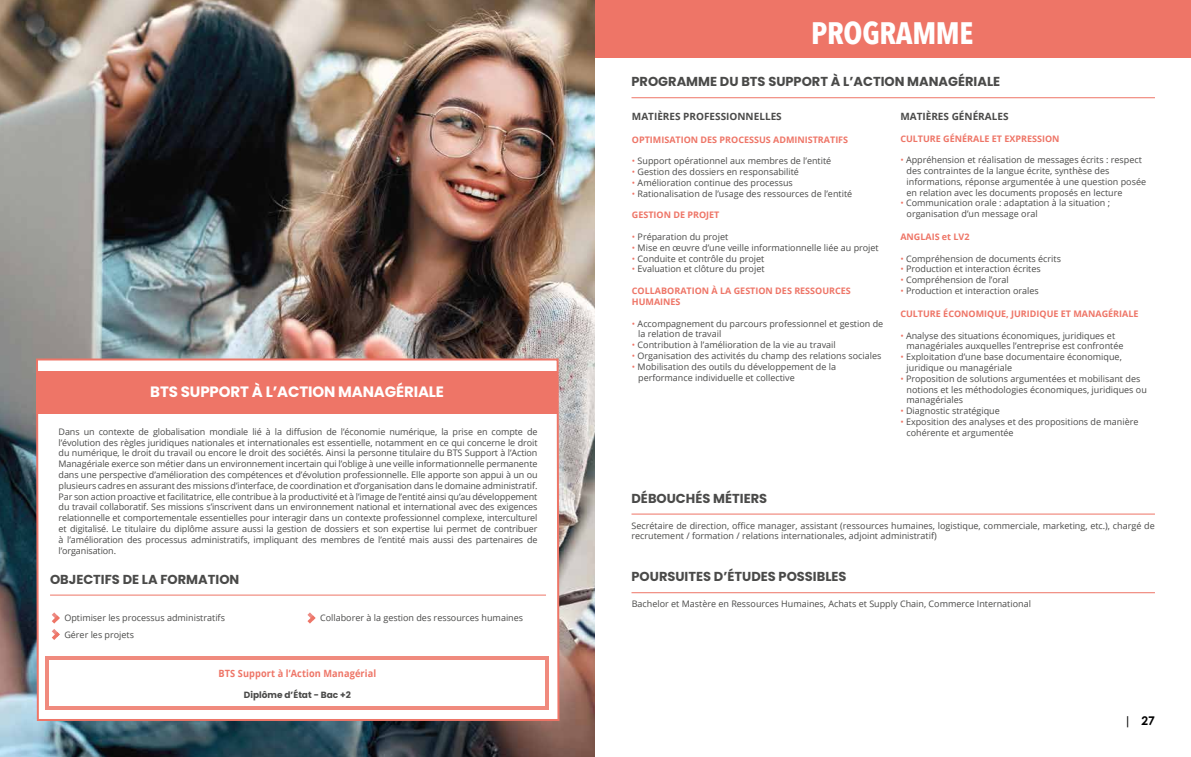
<style>
.page{position:relative;width:1191px;height:757px;background:#fff}
.page>*{position:absolute;margin:0;border:0;box-sizing:border-box;transform-origin:0 0}
.t1{font:700 31px "Avenir Next Condensed";letter-spacing:-.01em;color:#fff}
.t2{font:700 15px "Poppins";letter-spacing:-.01em;color:#fff}
.t3{font:700 13px "Poppins";color:#4a4a49}
.t4{font:700 12px "Century Gothic Pro";color:#000}
.t5{font:700 10px "Open Sans";color:#4a4a49}
.t6{font:700 10px "Open Sans";letter-spacing:.01em;color:#ee7567;scale:.92 1}
.t7{font:9px/10.8px "Open Sans";color:#4a4a49}
.t8{font:700 9px/10.8px "Open Sans";color:#ee7567}
.t9{font:700 9px "Poppins";color:#4a4a49}
.s1{color:#ee7567}
</style>
<div class="page">
<img style="left:0;top:0;width:595px;height:757px">
<div style="left:595px;top:0;width:596px;height:57px;background:#ee7567"></div>
<svg style="left:35px;top:357px;width:525px;height:365px"></svg>
<div style="left:46px;top:657px;width:503px;height:53px;background:linear-gradient(to right,#f08a7e,#f08a7e)"></div>
<div style="left:36px;top:371px;width:521px;height:43px;background:#ee7567"></div>
<hr style="left:50px;top:594px;width:496px;height:1px;background:#ee7567">
<div style="left:50px;top:661px;width:495px;height:45px;background:#fff"></div>
<svg style="left:52px;top:629px;width:8px;height:11px"></svg>
<svg style="left:52px;top:612px;width:8px;height:11px"></svg>
<svg style="left:307px;top:612px;width:8px;height:11px"></svg>
<hr style="left:631px;top:97px;width:524px;height:1px;background:#ee7567">
<hr style="left:631px;top:513px;width:524px;height:1px;background:#ee7567">
<hr style="left:631px;top:592px;width:524px;height:1px;background:#ee7567">
<h2 class="t2" style="left:150px;top:383px;width:295px">BTS SUPPORT À L’ACTION MANAGÉRIALE</h2>
<p class="t7" style="left:59px;top:426px;width:480px;text-align:justify">Dans un contexte de globalisation mondiale lié à la diffusion de l’économie numérique, la prise en compte de l’évolution des règles juridiques nationales et internationales est essentielle, notamment en ce qui concerne le droit du numérique, le droit du travail ou encore le droit des sociétés. Ainsi la personne titulaire du BTS Support à l’Action Managériale exerce son métier dans un environnement incertain qui l’oblige à une veille informationnelle permanente dans une perspective d’amélioration des compétences et d’évolution professionnelle. Elle apporte son appui à un ou plusieurs cadres en assurant des missions d’interface, de coordination et d’organisation dans le domaine administratif.<br>Par son action proactive et facilitatrice, elle contribue à la productivité et à l’image de l’entité ainsi qu’au développement du travail collaboratif. Ses missions s’inscrivent dans un environnement national et international avec des exigences relationnelle et comportementale essentielles pour interagir dans un contexte professionnel complexe, interculturel et digitalisé. Le titulaire du diplôme assure aussi la gestion de dossiers et son expertise lui permet de contribuer à l’amélioration des processus administratifs, impliquant des membres de l’entité mais aussi des partenaires de l’organisation.</p>
<h3 class="t3" style="left:50px;top:572px;width:191px">OBJECTIFS DE LA FORMATION</h3>
<p class="t7" style="left:64px;top:610px;width:162px;line-height:16.4px">Optimiser les processus administratifs<br>Gérer les projets</p>
<p class="t7" style="left:320px;top:612px;width:205px">Collaborer à la gestion des ressources humaines</p>
<p class="t6" style="left:219px;top:666px;width:173px">BTS Support à l’Action Managérial</p>
<p class="t9" style="left:244px;top:689px;width:109px">Diplôme d’État - Bac +2</p>
<h1 class="t1" style="left:811px;top:14px;width:164px">PROGRAMME</h1>
<h3 class="t3" style="left:631px;top:74px;width:370px">PROGRAMME DU BTS SUPPORT À L’ACTION MANAGÉRIALE</h3>
<p class="t5" style="left:632px;top:109px;width:151px">MATIÈRES PROFESSIONNELLES</p>
<p class="t8" style="left:632px;top:134px;width:218px">OPTIMISATION DES PROCESSUS ADMINISTRATIFS</p>
<p class="t7" style="left:632px;top:156px;width:201px"><span class="s1">•</span> Support opérationnel aux membres de l’entité</p>
<p class="t7" style="left:632px;top:166px;width:169px"><span class="s1">•</span> Gestion des dossiers en responsabilité</p>
<p class="t7" style="left:632px;top:177px;width:162px"><span class="s1">•</span> Amélioration continue des processus</p>
<p class="t7" style="left:632px;top:188px;width:222px"><span class="s1">•</span> Rationalisation de l’usage des ressources de l’entité</p>
<p class="t8" style="left:632px;top:210px;width:89px">GESTION DE PROJET</p>
<p class="t7" style="left:632px;top:231px;width:98px"><span class="s1">•</span> Préparation du projet</p>
<p class="t7" style="left:632px;top:242px;width:248px"><span class="s1">•</span> Mise en œuvre d’une veille informationnelle liée au projet</p>
<p class="t7" style="left:632px;top:253px;width:134px"><span class="s1">•</span> Conduite et contrôle du projet</p>
<p class="t7" style="left:632px;top:264px;width:134px"><span class="s1">•</span> Evaluation et clôture du projet</p>
<p class="t8" style="left:632px;top:285px;width:220px">COLLABORATION À LA GESTION DES RESSOURCES<br>HUMAINES</p>
<p class="t7" style="left:638px;top:318px;width:247px;text-indent:-6px"><span class="s1">•</span> Accompagnement du parcours professionnel et gestion de la relation de travail</p>
<p class="t7" style="left:632px;top:339px;width:205px"><span class="s1">•</span> Contribution à l’amélioration de la vie au travail</p>
<p class="t7" style="left:632px;top:350px;width:251px"><span class="s1">•</span> Organisation des activités du champ des relations sociales</p>
<p class="t7" style="left:638px;top:361px;width:199px;text-indent:-6px"><span class="s1">•</span> Mobilisation des outils du développement de la performance individuelle et collective</p>
<p class="t5" style="left:900px;top:109px;width:110px">MATIÈRES GÉNÉRALES</p>
<p class="t8" style="left:900px;top:133px;width:161px">CULTURE GÉNÉRALE ET EXPRESSION</p>
<p class="t7" style="left:906px;top:154px;width:241px;text-indent:-6px"><span class="s1">•</span> Appréhension et réalisation de messages écrits : respect des contraintes de la langue écrite, synthèse des informations, réponse argumentée à une question posée en relation avec les documents proposés en lecture</p>
<p class="t7" style="left:906px;top:198px;width:205px;text-indent:-6px"><span class="s1">•</span> Communication orale : adaptation à la situation ; organisation d’un message oral</p>
<p class="t8" style="left:900px;top:231px;width:71px">ANGLAIS et LV2</p>
<p class="t7" style="left:900px;top:253px;width:162px"><span class="s1">•</span> Compréhension de documents écrits</p>
<p class="t7" style="left:900px;top:264px;width:142px"><span class="s1">•</span> Production et interaction écrites</p>
<p class="t7" style="left:900px;top:274px;width:110px"><span class="s1">•</span> Compréhension de l’oral</p>
<p class="t7" style="left:900px;top:285px;width:140px"><span class="s1">•</span> Production et interaction orales</p>
<p class="t8" style="left:900px;top:308px;width:240px">CULTURE ÉCONOMIQUE, JURIDIQUE ET MANAGÉRIALE</p>
<p class="t7" style="left:906px;top:330px;width:218px;text-indent:-6px"><span class="s1">•</span> Analyse des situations économiques, juridiques et managériales auxquelles l’entreprise est confrontée</p>
<p class="t7" style="left:906px;top:351px;width:217px;text-indent:-6px"><span class="s1">•</span> Exploitation d’une base documentaire économique, juridique ou managériale</p>
<p class="t7" style="left:906px;top:373px;width:242px;text-indent:-6px"><span class="s1">•</span> Proposition de solutions argumentées et mobilisant des notions et les méthodologies économiques, juridiques ou managériales</p>
<p class="t7" style="left:900px;top:405px;width:101px"><span class="s1">•</span> Diagnostic stratégique</p>
<p class="t7" style="left:906px;top:416px;width:233px;text-indent:-6px"><span class="s1">•</span> Exposition des analyses et des propositions de manière cohérente et argumentée</p>
<h3 class="t3" style="left:631px;top:491px;width:137px">DÉBOUCHÉS MÉTIERS</h3>
<p class="t7" style="left:631px;top:520px;width:525px">Secrétaire de direction, office manager, assistant (ressources humaines, logistique, commerciale, marketing, etc.), chargé de recrutement / formation / relations internationales, adjoint administratif)</p>
<h3 class="t3" style="left:631px;top:569px;width:217px">POURSUITES D’ÉTUDES POSSIBLES</h3>
<p class="t7" style="left:631px;top:598px;width:401px">Bachelor et Mastère en Ressources Humaines, Achats et Supply Chain, Commerce International</p>
<h3 class="t4" style="left:1124px;top:713px;width:32px">| 27</h3>
</div>
